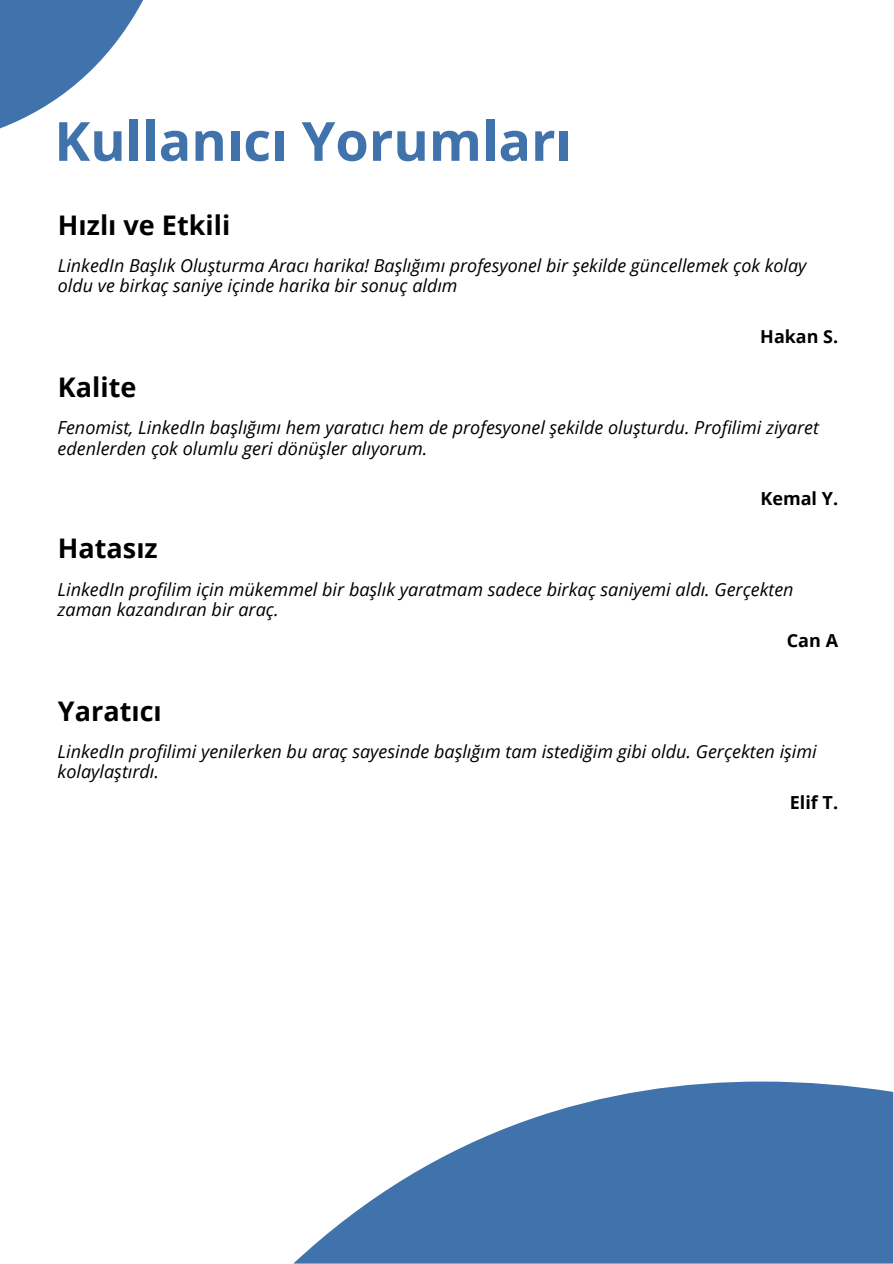
<style>
.page{position:relative;width:894px;height:1264px;background:#fff}
.page>*{position:absolute;margin:0;border:0;box-sizing:border-box;transform-origin:0 0}
.t1{font:700 54px "Open Sans";color:#4072ac}
.t2{font:700 27px "Open Sans";color:#000}
.t3{font:italic 18px/20.2px "Open Sans";color:#000}
.t4{font:700 18px "Open Sans";color:#000}
.t5{font:italic 17.85px/20.1px "Open Sans";color:#000}
.t6{font:700 17.85px "Open Sans";color:#000}
</style>
<div class="page">
<svg style="left:294px;top:1081px;width:598px;height:182px;fill:#4072ac"></svg>
<svg style="left:0;top:0;width:143px;height:128px"></svg>
<h1 class="t1" style="left:54px;top:103px;width:519px">Kullanıcı Yorumları</h1>
<h2 class="t2" style="left:58px;top:206px;width:174px">Hızlı ve Etkili</h2>
<p class="t5" style="left:58px;top:255px;width:750px">LinkedIn Başlık Oluşturma Aracı harika! Başlığımı profesyonel bir şekilde güncellemek çok kolay oldu ve birkaç saniye içinde harika bir sonuç aldım</p>
<p class="t6" style="left:760px;top:323px;width:79px">Hakan S.</p>
<h2 class="t2" style="left:58px;top:368px;width:80px">Kalite</h2>
<p class="t3" style="left:58px;top:417px;width:762px">Fenomist, LinkedIn başlığımı hem yaratıcı hem de profesyonel şekilde oluşturdu. Profilimi ziyaret edenlerden çok olumlu geri dönüşler alıyorum.</p>
<p class="t4" style="left:760px;top:486px;width:79px">Kemal Y.</p>
<h2 class="t2" style="left:58px;top:529px;width:101px">Hatasız</h2>
<p class="t3" style="left:58px;top:579px;width:737px">LinkedIn profilim için mükemmel bir başlık yaratmam sadece birkaç saniyemi aldı. Gerçekten zaman kazandıran bir araç.</p>
<p class="t4" style="left:786px;top:627px;width:53px">Can A</p>
<h2 class="t2" style="left:58px;top:691px;width:105px">Yaratıcı</h2>
<p class="t3" style="left:58px;top:741px;width:760px">LinkedIn profilimi yenilerken bu araç sayesinde başlığım tam istediğim gibi oldu. Gerçekten işimi kolaylaştırdı.</p>
<p class="t4" style="left:789px;top:789px;width:50px">Elif T.</p>
</div>
